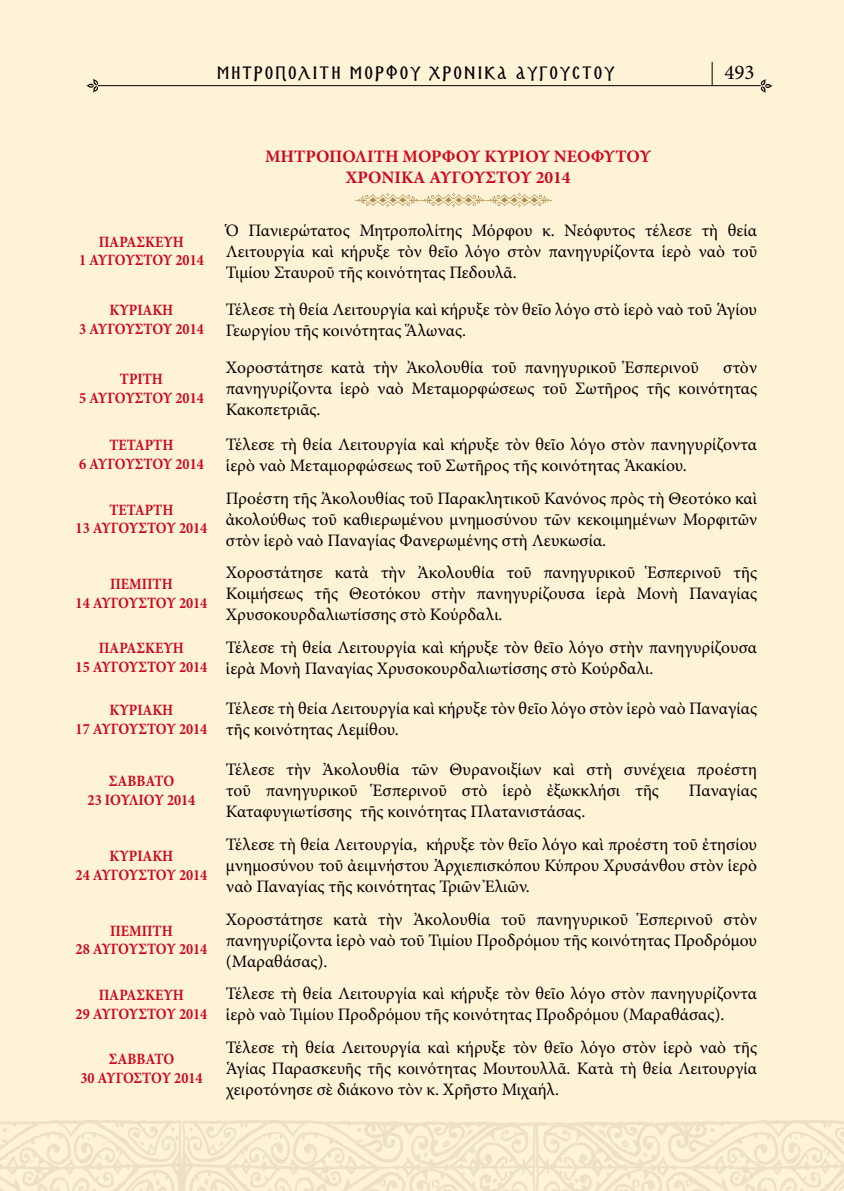
<style>
.page{position:relative;width:844px;height:1191px;background:#fff}
.page>*{position:absolute;margin:0;border:0;box-sizing:border-box;transform-origin:0 0}
.t1{font:51.8px "KS Decorative";color:#ac8d4b}
.t2{font:21px "Minion Pro";color:#000}
.t3{font:17.5px/21px "Minion Pro";color:#000;text-align:justify}
.t4{font:700 17.5px/21px "Minion Pro";color:#cd071e;text-align:center}
.t5{font:700 15.75px/18.9px "Minion Pro";color:#cd071e;text-align:center;scale:.9 1}
.t6{font:700 15.75px "KS Bouletee";letter-spacing:.175em;color:#000}
</style>
<div class="page">
<div style="left:0;top:0;width:843px;height:1191px;background:#fff3d7"></div>
<svg style="left:711px;top:62px;width:1px;height:23px"></svg>
<hr style="left:98px;top:85px;width:662px;height:1px;background:#000">
<svg style="left:760px;top:79px;width:12px;height:14px"></svg>
<svg style="left:86px;top:79px;width:13px;height:14px"></svg>
<svg style="left:0;top:1120px;width:843px;height:71px"></svg>
<p class="t6" style="left:217px;top:64px;width:398px">MHTΡΟΠΟΛΙΤΗ ΜΟΡΦΟΥ ΧΡΟΝΙΚΑ ΑΥΓΟΥΣΤΟΥ</p>
<p class="t2" style="left:724px;top:58px;width:32px">493</p>
<p class="t4" style="left:265px;top:145px;width:387px">ΜΗΤΡΟΠΟΛΙΤΗ ΜΟΡΦΟΥ ΚΥΡΙΟΥ ΝΕΟΦΥΤΟΥ<br>ΧΡΟΝΙΚΑ ΑΥΓΟΥΣΤΟΥ 2014</p>
<p class="t5" style="left:79px;top:232px;width:140px">ΠΑΡΑΣΚΕΥΗ<br>1 ΑΥΓΟΥΣΤΟΥ 2014</p>
<h1 class="t1" style="left:355px;top:177px;width:199px">Ζ Ζ Ζ</h1>
<p class="t3" style="left:226px;top:219px;width:532px">Ὁ Πανιερώτατος Μητροπολίτης Μόρφου κ. Νεόφυτος τέλεσε τὴ θεία Λειτουργία καὶ κήρυξε τὸν θεῖο λόγο στὸν πανηγυρίζοντα ἱερὸ ναὸ τοῦ Τιμίου Σταυροῦ τῆς κοινότητας Πεδουλᾶ.</p>
<p class="t5" style="left:79px;top:301px;width:140px">ΚΥΡΙΑΚΗ<br>3 ΑΥΓΟΥΣΤΟΥ 2014</p>
<p class="t3" style="left:226px;top:299px;width:532px">Τέλεσε τὴ θεία Λειτουργία καὶ κήρυξε τὸν θεῖο λόγο στὸ ἱερὸ ναὸ τοῦ Ἁγίου<br>Γεωργίου τῆς κοινότητας Ἅλωνας.</p>
<p class="t5" style="left:79px;top:369px;width:140px">ΤΡΙΤΗ<br>5 ΑΥΓΟΥΣΤΟΥ 2014</p>
<p class="t3" style="left:226px;top:357px;width:474px">Χοροστάτησε κατὰ τὴν Ἀκολουθία τοῦ πανηγυρικοῦ Ἑσπερινοῦ</p>
<p class="t3" style="left:226px;top:357px;width:532px;text-indent:497px">στὸν πανηγυρίζοντα ἱερὸ ναὸ Μεταμορφώσεως τοῦ Σωτῆρος τῆς κοινότητας Κακοπετριᾶς.</p>
<p class="t5" style="left:79px;top:436px;width:140px">ΤΕΤΑΡΤΗ<br>6 ΑΥΓΟΥΣΤΟΥ 2014</p>
<p class="t3" style="left:226px;top:434px;width:532px">Τέλεσε τὴ θεία Λειτουργία καὶ κήρυξε τὸν θεῖο λόγο στὸν πανηγυρίζοντα ἱερὸ ναὸ Μεταμορφώσεως τοῦ Σωτῆρος τῆς κοινότητας Ἀκακίου.</p>
<p class="t5" style="left:76px;top:500px;width:148px">ΤΕΤΑΡΤΗ<br>13 ΑΥΓΟΥΣΤΟΥ 2014</p>
<p class="t3" style="left:226px;top:487px;width:532px">Προέστη τῆς Ἀκολουθίας τοῦ Παρακλητικοῦ Κανόνος πρὸς τὴ Θεοτόκο καὶ ἀκολούθως τοῦ καθιερωμένου μνημοσύνου τῶν κεκοιμημένων Μορφιτῶν στὸν ἱερὸ ναὸ Παναγίας Φανερωμένης στὴ Λευκωσία.</p>
<p class="t5" style="left:76px;top:574px;width:148px">ΠΕΜΠΤΗ<br>14 ΑΥΓΟΥΣΤΟΥ 2014</p>
<p class="t3" style="left:226px;top:562px;width:532px">Χοροστάτησε κατὰ τὴν Ἀκολουθία τοῦ πανηγυρικοῦ Ἑσπερινοῦ τῆς Κοιμήσεως τῆς Θεοτόκου στὴν πανηγυρίζουσα ἱερὰ Μονὴ Παναγίας Χρυσοκουρδαλιωτίσσης στὸ Κούρδαλι.</p>
<p class="t5" style="left:76px;top:639px;width:148px">ΠΑΡΑΣΚΕΥΗ<br>15 ΑΥΓΟΥΣΤΟΥ 2014</p>
<p class="t3" style="left:226px;top:637px;width:532px">Τέλεσε τὴ θεία Λειτουργία καὶ κήρυξε τὸν θεῖο λόγο στὴν πανηγυρίζουσα ἱερὰ Μονὴ Παναγίας Χρυσοκουρδαλιωτίσσης στὸ Κούρδαλι.</p>
<p class="t5" style="left:76px;top:700px;width:148px">ΚΥΡΙΑΚΗ<br>17 ΑΥΓΟΥΣΤΟΥ 2014</p>
<p class="t3" style="left:226px;top:698px;width:532px">Τέλεσε τὴ θεία Λειτουργία καὶ κήρυξε τὸν θεῖο λόγο στὸν ἱερὸ ναὸ Παναγίας τῆς κοινότητας Λεμίθου.</p>
<p class="t5" style="left:88px;top:771px;width:121px">ΣΑΒΒΑΤΟ<br>23 ΙΟΥΛΙΟΥ 2014</p>
<p class="t3" style="left:226px;top:759px;width:532px">Τέλεσε τὴν Ἀκολουθία τῶν Θυρανοιξίων καὶ στὴ συνέχεια προέστη τοῦ πανηγυρικοῦ Ἑσπερινοῦ στὸ ἱερὸ ἐξωκκλήσι τῆς</p>
<p class="t3" style="left:688px;top:780px;width:70px">Παναγίας</p>
<p class="t3" style="left:226px;top:801px;width:361px">Καταφυγιωτίσσης τῆς κοινότητας Πλατανιστάσας.</p>
<p class="t5" style="left:76px;top:846px;width:148px">ΚΥΡΙΑΚΗ<br>24 ΑΥΓΟΥΣΤΟΥ 2014</p>
<p class="t5" style="left:76px;top:920px;width:148px">ΠΕΜΠΤΗ<br>28 ΑΥΓΟΥΣΤΟΥ 2014</p>
<p class="t3" style="left:226px;top:834px;width:532px">Τέλεσε τὴ θεία Λειτουργία, κήρυξε τὸν θεῖο λόγο καὶ προέστη τοῦ ἐτησίου μνημοσύνου τοῦ ἀειμνήστου Ἀρχιεπισκόπου Κύπρου Χρυσάνθου στὸν ἱερὸ ναὸ Παναγίας τῆς κοινότητας Τριῶν Ἐλιῶν.</p>
<p class="t3" style="left:226px;top:908px;width:532px">Χοροστάτησε κατὰ τὴν Ἀκολουθία τοῦ πανηγυρικοῦ Ἑσπερινοῦ στὸν πανηγυρίζοντα ἱερὸ ναὸ τοῦ Τιμίου Προδρόμου τῆς κοινότητας Προδρόμου (Μαραθάσας).</p>
<p class="t5" style="left:76px;top:985px;width:148px">ΠΑΡΑΣΚΕΥΗ<br>29 ΑΥΓΟΥΣΤΟΥ 2014</p>
<p class="t3" style="left:226px;top:983px;width:532px">Τέλεσε τὴ θεία Λειτουργία καὶ κήρυξε τὸν θεῖο λόγο στὸν πανηγυρίζοντα ἱερὸ ναὸ Τιμίου Προδρόμου τῆς κοινότητας Προδρόμου (Μαραθάσας).</p>
<p class="t5" style="left:80px;top:1049px;width:137px">ΣΑΒΒΑΤΟ<br>30 ΑΥΓΟΣΤΟΥ 2014</p>
<p class="t3" style="left:226px;top:1036px;width:532px">Τέλεσε τὴ θεία Λειτουργία καὶ κήρυξε τὸν θεῖο λόγο στὸν ἱερὸ ναὸ τῆς Ἁγίας Παρασκευῆς τῆς κοινότητας Μουτουλλᾶ. Κατὰ τὴ θεία Λειτουργία χειροτόνησε σὲ διάκονο τὸν κ. Χρῆστο Μιχαήλ.</p>
</div>
